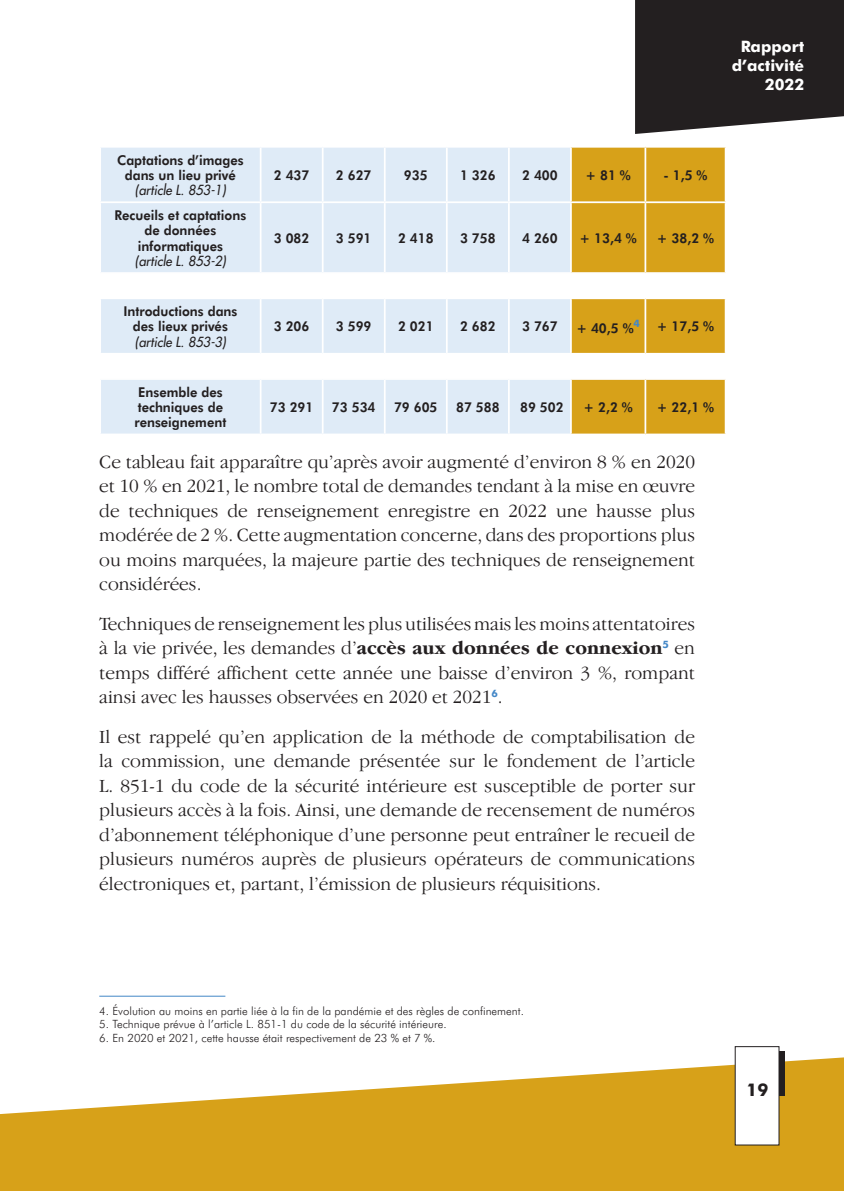
<style>
.page{position:relative;width:844px;height:1191px;background:#fff}
.page>*{position:absolute;margin:0;border:0;box-sizing:border-box;transform-origin:0 0}
.t1{font:300 19.25px/24.5px "Garamond IT Cby BT";color:#231f20;text-align:justify}
.t2{font:700 17.5px "Futura BT";color:#231f20}
.t3{font:700 15.75px/18.9px "Futura BT";color:#fff;text-align:right}
.t4{font:800 13.65px/15.2px "Futura BT";color:#231f20;text-align:center;scale:.95 1}
.t5{font:italic 500 13.65px "Futura Std";color:#231f20;scale:.95 1}
.t6{font:300 11.38px "Futura BT";color:#231f20}
.s1{font-weight:700}
</style>
<div class="page">
<svg style="left:0;top:1055px;width:843px;height:136px;fill:#d7a119"></svg>
<svg style="left:740px;top:1051px;width:44px;height:44px"></svg>
<svg style="left:635px;top:0;width:208px;height:134px;background:#312d2e"></svg>
<div style="left:735px;top:1046px;width:43px;height:99px;background:#fff"></div>
<div style="left:101px;top:148px;width:469px;height:285px;background:#dfebf7"></div>
<div style="left:571px;top:148px;width:153px;height:285px;background:#d7a119"></div>
<svg style="left:101px;top:274px;width:623px;height:104px"></svg>
<hr style="left:644px;top:148px;width:2px;height:53px;background:#fff">
<hr style="left:99px;top:201px;width:161px;height:2px;background:#fff">
<hr style="left:260px;top:201px;width:62px;height:2px;background:#fff">
<hr style="left:322px;top:201px;width:62px;height:2px;background:#fff">
<hr style="left:384px;top:201px;width:62px;height:2px;background:#fff">
<hr style="left:446px;top:201px;width:62px;height:2px;background:#fff">
<hr style="left:508px;top:201px;width:62px;height:2px;background:#fff">
<hr style="left:570px;top:201px;width:75px;height:2px;background:#fff">
<hr style="left:645px;top:201px;width:81px;height:2px;background:#fff">
<hr style="left:644px;top:203px;width:2px;height:69px;background:#fff">
<hr style="left:99px;top:272px;width:161px;height:2px;background:#fff">
<hr style="left:260px;top:272px;width:62px;height:2px;background:#fff">
<hr style="left:322px;top:272px;width:62px;height:2px;background:#fff">
<hr style="left:384px;top:272px;width:62px;height:2px;background:#fff">
<hr style="left:446px;top:272px;width:62px;height:2px;background:#fff">
<hr style="left:508px;top:272px;width:62px;height:2px;background:#fff">
<hr style="left:570px;top:272px;width:75px;height:2px;background:#fff">
<hr style="left:645px;top:272px;width:81px;height:2px;background:#fff">
<hr style="left:644px;top:274px;width:2px;height:23px;background:#fff">
<hr style="left:99px;top:297px;width:161px;height:2px;background:#fff">
<hr style="left:260px;top:297px;width:62px;height:2px;background:#fff">
<hr style="left:322px;top:297px;width:62px;height:2px;background:#fff">
<hr style="left:384px;top:297px;width:62px;height:2px;background:#fff">
<hr style="left:446px;top:297px;width:62px;height:2px;background:#fff">
<hr style="left:508px;top:297px;width:62px;height:2px;background:#fff">
<hr style="left:570px;top:297px;width:75px;height:2px;background:#fff">
<hr style="left:645px;top:297px;width:81px;height:2px;background:#fff">
<hr style="left:644px;top:299px;width:2px;height:54px;background:#fff">
<hr style="left:570px;top:353px;width:75px;height:2px;background:#fff">
<hr style="left:645px;top:353px;width:81px;height:2px;background:#fff">
<hr style="left:644px;top:355px;width:2px;height:23px;background:#fff">
<hr style="left:570px;top:378px;width:75px;height:2px;background:#fff">
<hr style="left:645px;top:378px;width:81px;height:2px;background:#fff">
<hr style="left:644px;top:380px;width:2px;height:53px;background:#fff">
<hr style="left:260px;top:148px;width:1px;height:53px;background:#fff">
<hr style="left:322px;top:148px;width:1px;height:53px;background:#fff">
<hr style="left:384px;top:148px;width:1px;height:53px;background:#fff">
<hr style="left:446px;top:148px;width:1px;height:53px;background:#fff">
<hr style="left:508px;top:148px;width:1px;height:53px;background:#fff">
<hr style="left:260px;top:203px;width:1px;height:69px;background:#fff">
<hr style="left:322px;top:203px;width:1px;height:69px;background:#fff">
<hr style="left:384px;top:203px;width:1px;height:69px;background:#fff">
<hr style="left:446px;top:203px;width:1px;height:69px;background:#fff">
<hr style="left:508px;top:203px;width:1px;height:69px;background:#fff">
<svg style="left:260px;top:274px;width:1px;height:23px"></svg>
<svg style="left:322px;top:274px;width:1px;height:23px"></svg>
<svg style="left:384px;top:274px;width:1px;height:23px"></svg>
<svg style="left:446px;top:274px;width:1px;height:23px"></svg>
<svg style="left:508px;top:274px;width:1px;height:23px"></svg>
<svg style="left:570px;top:274px;width:1px;height:23px"></svg>
<hr style="left:260px;top:299px;width:1px;height:54px;background:#fff">
<hr style="left:322px;top:299px;width:1px;height:54px;background:#fff">
<hr style="left:384px;top:299px;width:1px;height:54px;background:#fff">
<hr style="left:446px;top:299px;width:1px;height:54px;background:#fff">
<hr style="left:508px;top:299px;width:1px;height:54px;background:#fff">
<hr style="left:570px;top:299px;width:1px;height:54px;background:#fff">
<hr style="left:99px;top:353px;width:161px;height:2px;background:#fff">
<hr style="left:260px;top:353px;width:62px;height:2px;background:#fff">
<svg style="left:260px;top:355px;width:1px;height:23px"></svg>
<hr style="left:322px;top:353px;width:62px;height:2px;background:#fff">
<svg style="left:322px;top:355px;width:1px;height:23px"></svg>
<hr style="left:384px;top:353px;width:62px;height:2px;background:#fff">
<svg style="left:384px;top:355px;width:1px;height:23px"></svg>
<hr style="left:446px;top:353px;width:62px;height:2px;background:#fff">
<svg style="left:446px;top:355px;width:1px;height:23px"></svg>
<hr style="left:508px;top:353px;width:62px;height:2px;background:#fff">
<svg style="left:508px;top:355px;width:1px;height:23px"></svg>
<svg style="left:570px;top:355px;width:1px;height:23px"></svg>
<hr style="left:99px;top:378px;width:161px;height:2px;background:#fff">
<hr style="left:260px;top:378px;width:62px;height:2px;background:#fff">
<hr style="left:260px;top:380px;width:1px;height:53px;background:#fff">
<hr style="left:322px;top:378px;width:62px;height:2px;background:#fff">
<hr style="left:322px;top:380px;width:1px;height:53px;background:#fff">
<hr style="left:384px;top:378px;width:62px;height:2px;background:#fff">
<hr style="left:384px;top:380px;width:1px;height:53px;background:#fff">
<hr style="left:446px;top:378px;width:62px;height:2px;background:#fff">
<hr style="left:446px;top:380px;width:1px;height:53px;background:#fff">
<hr style="left:508px;top:378px;width:62px;height:2px;background:#fff">
<hr style="left:508px;top:380px;width:1px;height:53px;background:#fff">
<hr style="left:99px;top:995px;width:126px;height:1px;background:#4387c7">
<p class="t3" style="left:731px;top:37px;width:74px">Rapport d’activité<br>2022</p>
<p class="t4" style="left:117px;top:152px;width:135px">Captations d’images dans un lieu privé</p>
<p class="t5" style="left:135px;top:182px;width:97px">(article L. 853-1)</p>
<p class="t4" style="left:114px;top:207px;width:140px">Recueils et captations de données informatiques</p>
<p class="t5" style="left:135px;top:252px;width:97px">(article L. 853-2)</p>
<p class="t4" style="left:123px;top:303px;width:121px">Introductions dans des lieux privés</p>
<p class="t5" style="left:135px;top:333px;width:97px">(article L. 853-3)</p>
<p class="t4" style="left:134px;top:384px;width:98px;text-align:left">Ensemble des techniques de renseignement</p>
<p class="t4" style="left:274px;top:167px;width:39px">2 437</p>
<p class="t4" style="left:336px;top:167px;width:39px">2 627</p>
<p class="t4" style="left:404px;top:167px;width:26px">935</p>
<p class="t4" style="left:460px;top:167px;width:39px">1 326</p>
<p class="t4" style="left:522px;top:167px;width:39px">2 400</p>
<p class="t4" style="left:585px;top:167px;width:49px">+ 81 %</p>
<p class="t4" style="left:663px;top:167px;width:48px">- 1,5 %</p>
<p class="t4" style="left:274px;top:230px;width:39px">3 082</p>
<p class="t4" style="left:336px;top:230px;width:39px">3 591</p>
<p class="t4" style="left:398px;top:230px;width:39px">2 418</p>
<p class="t4" style="left:460px;top:230px;width:39px">3 758</p>
<p class="t4" style="left:522px;top:230px;width:39px">4 260</p>
<p class="t4" style="left:579px;top:230px;width:62px">+ 13,4 %</p>
<p class="t4" style="left:656px;top:230px;width:62px">+ 38,2 %</p>
<p class="t4" style="left:274px;top:319px;width:39px">3 206</p>
<p class="t4" style="left:336px;top:319px;width:39px">3 599</p>
<p class="t4" style="left:398px;top:319px;width:39px">2 021</p>
<p class="t4" style="left:460px;top:319px;width:39px">2 682</p>
<p class="t4" style="left:522px;top:319px;width:39px">3 767</p>
<p class="t4" style="left:576px;top:320px;width:146px">+ 40,5 %<sup>4</sup> + 17,5 %</p>
<p class="t4" style="left:270px;top:399px;width:47px">73 291</p>
<p class="t4" style="left:332px;top:399px;width:47px">73 534</p>
<p class="t4" style="left:394px;top:399px;width:47px">79 605</p>
<p class="t4" style="left:456px;top:399px;width:47px">87 588</p>
<p class="t4" style="left:520px;top:399px;width:47px">89 502</p>
<p class="t4" style="left:583px;top:399px;width:53px">+ 2,2 %</p>
<p class="t4" style="left:656px;top:399px;width:62px">+ 22,1 %</p>
<p class="t1" style="left:99px;top:449px;width:597px">Ce tableau fait apparaître qu’après avoir augmenté d’environ 8 % en 2020 et 10 % en 2021, le nombre total de demandes tendant à la mise en œuvre de techniques de renseignement enregistre en 2022 une hausse plus modérée de 2 %. Cette augmentation concerne, dans des proportions plus ou moins marquées, la majeure partie des techniques de renseignement considérées.</p>
<p class="t1" style="left:99px;top:611px;width:597px">Techniques de renseignement les plus utilisées mais les moins attentatoires à la vie privée, les demandes d’<span class="s1">accès aux données de connexion</span><sup>5</sup> en temps différé affichent cette année une baisse d’environ 3 %, rompant ainsi avec les hausses observées en 2020 et 2021<sup>6</sup>.</p>
<p class="t1" style="left:99px;top:724px;width:597px">Il est rappelé qu’en application de la méthode de comptabilisation de la commission, une demande présentée sur le fondement de l’article L. 851-1 du code de la sécurité intérieure est susceptible de porter sur plusieurs accès à la fois. Ainsi, une demande de recensement de numéros d’abonnement téléphonique d’une personne peut entraîner le recueil de plusieurs numéros auprès de plusieurs opérateurs de communications électroniques et, partant, l’émission de plusieurs réquisitions.</p>
<p class="t6" style="left:99px;top:1003px;width:426px">4. Évolution au moins en partie liée à la fin de la pandémie et des règles de confinement.</p>
<p class="t6" style="left:99px;top:1017px;width:349px">5. Technique prévue à l’article L. 851-1 du code de la sécurité intérieure.</p>
<p class="t6" style="left:99px;top:1031px;width:337px">6. En 2020 et 2021, cette hausse était respectivement de 23 % et 7 %.</p>
<p class="t2" style="left:746px;top:1078px;width:23px">19</p>
</div>
